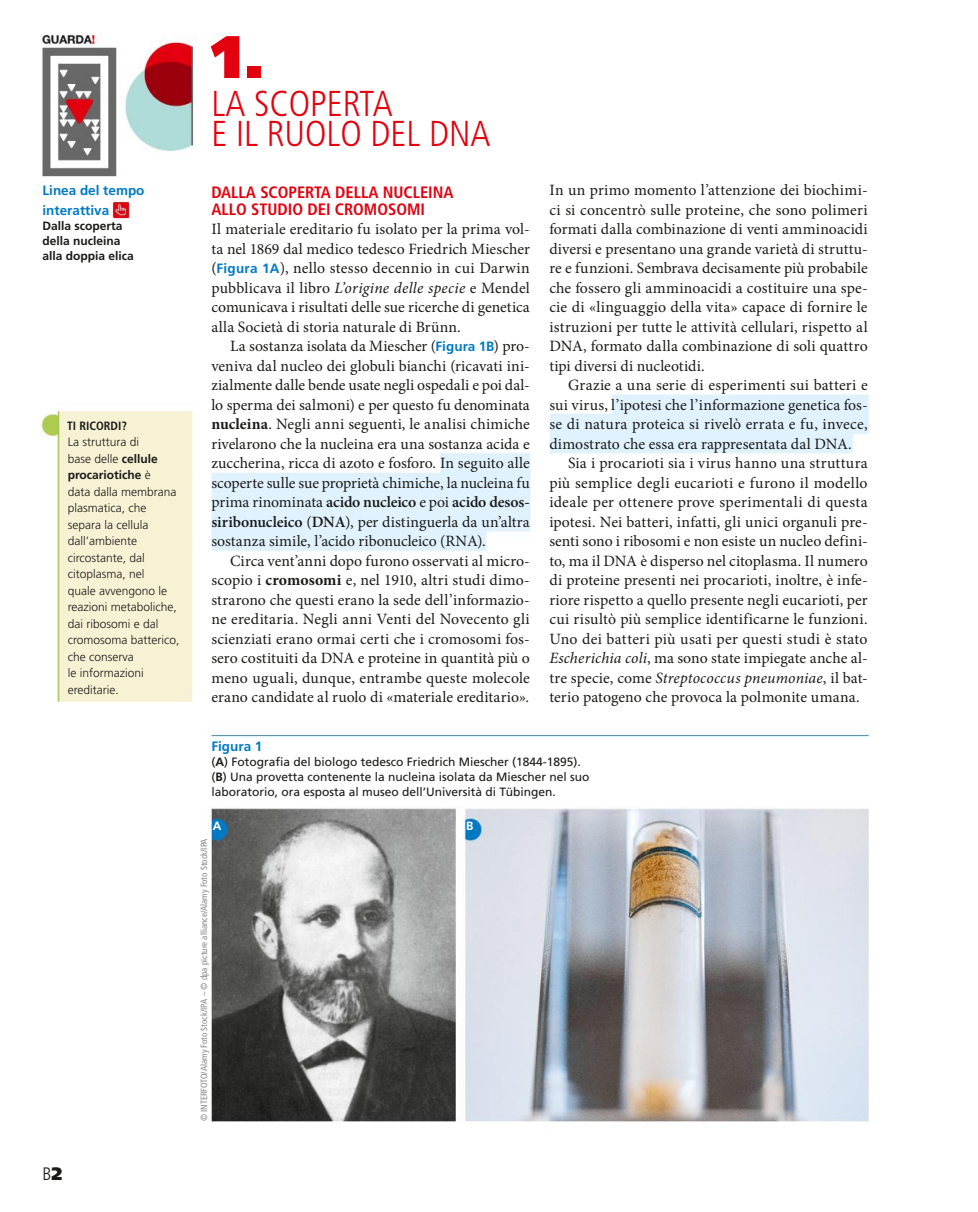
<style>
.page{position:relative;width:978px;height:1212px;background:#fff}
.page>*{position:absolute;margin:0;border:0;box-sizing:border-box;transform-origin:0 0}
.t1{font:900 60px "Frutiger LT Std";color:#e3000f}
.t2{font:300 condensed 36px/30px "Frutiger LT Std";color:#e3000f}
.t3{font:300 condensed 18px "Frutiger LT Std";color:#1a1a18}
.t4{font:700 condensed 16.5px/16.5px "Frutiger LT Std";color:#e3000f}
.t5{font:15.75px/19.5px "Minion Pro";letter-spacing:.005em;color:#1a1a18;text-align:justify}
.t6{font:700 13.5px/19.5px "Frutiger LT Std";color:#007ac4}
.t7{font:300 12px/16.5px "Frutiger LT Std";color:#1a1a18}
.t8{font:12px/15px "Frutiger LT Std";color:#1a1a18}
.t9{font:700 12px/15px "Frutiger LT Std";color:#1a1a18}
.t10{font:700 condensed 12px "Frutiger LT Std";color:#1a1a18}
.t11{font:700 12px "Frutiger LT Std";color:#fff}
.t12{font:condensed 9px "Frutiger LT Pro";color:#868786}
.s1{font-weight:700}
.s2{font-weight:900;font-stretch:normal}
.s3{font-family:"Frutiger LT Std";font-weight:700;font-size:13.5px;color:#007ac4}
.s4{font-style:italic}
.s5{font-weight:600}
</style>
<div class="page">
<img style="left:40px;top:33px;width:830px;height:1089px">
<p class="t6" style="left:43px;top:182px;width:104px">Linea del tempo interattiva</p>
<p class="t9" style="left:43px;top:219px;width:93px">Dalla scoperta della nucleina alla doppia elica</p>
<p class="t10" style="left:67px;top:420px;width:61px">TI RICORDI?</p>
<p class="t7" style="left:68px;top:435px;width:113px">La struttura di<br>base delle <span class="s1">cellule procariotiche</span> è<br>data dalla membrana plasmatica, che separa la cellula dall’ambiente circostante, dal citoplasma, nel<br>quale avvengono le reazioni metaboliche, dai ribosomi e dal cromosoma batterico, che conserva<br>le informazioni ereditarie.</p>
<p class="t3" style="left:43px;top:1163px;width:21px">B<span class="s2">2</span></p>
<h1 class="t1" style="left:211px;top:22px;width:55px">1.</h1>
<h2 class="t2" style="left:211px;top:89px;width:280px">LA SCOPERTA<br>E IL RUOLO DEL DNA</h2>
<p class="t4" style="left:211px;top:185px;width:244px">DALLA SCOPERTA DELLA NUCLEINA<br>ALLO STUDIO DEI CROMOSOMI</p>
<p class="t5" style="left:211px;top:221px;width:320px">Il materiale ereditario fu isolato per la prima vol&shy;ta nel 1869 dal medico tedesco Friedrich Miescher (<span class="s3">Figura 1A</span>), nello stesso decennio in cui Darwin pubblicava il libro <span class="s4">L’origine delle specie</span> e Mendel comunicava i risultati delle sue ricerche di genetica alla Società di storia naturale di Brünn.</p>
<p class="t5" style="left:211px;top:338px;width:320px;text-indent:19px">La sostanza isolata da Miescher (<span class="s3">Figura 1B</span>) pro&shy;veniva dal nucleo dei globuli bianchi (ricavati ini&shy;zialmente dalle bende usate negli ospedali e poi dal&shy;lo sperma dei salmoni) e per questo fu denominata <span class="s1">nucleina</span>. Negli anni seguenti, le analisi chimiche rivelarono che la nucleina era una sostanza acida e zuccherina, ricca di azoto e fosforo. In seguito alle scoperte sulle sue proprietà chimiche, la nucleina fu prima rinominata <span class="s5">acido nucleico</span> e poi <span class="s5">acido desos&shy;siribonucleico</span> (<span class="s5">DNA</span>), per distinguerla da un’altra sostanza simile, l’acido ribonucleico (RNA).</p>
<p class="t5" style="left:211px;top:552px;width:320px;text-indent:19px">Circa vent’anni dopo furono osservati al micro&shy;scopio i <span class="s1">cromosomi</span> e, nel 1910, altri studi dimo&shy;strarono che questi erano la sede dell’informazio&shy;ne ereditaria. Negli anni Venti del Novecento gli scienziati erano ormai certi che i cromosomi fos&shy;sero costituiti da DNA e proteine in quantità più o meno uguali, dunque, entrambe queste molecole erano candidate al ruolo di «materiale ereditario».</p>
<p class="t6" style="left:211px;top:738px;width:53px">Figura 1</p>
<p class="t8" style="left:211px;top:755px;width:380px">(<span class="s1">A</span>) Fotografia del biologo tedesco Friedrich Miescher (1844-1895). (<span class="s1">B</span>) Una provetta contenente la nucleina isolata da Miescher nel suo laboratorio, ora esposta al museo dell’Università di Tübingen.</p>
<p class="t11" style="left:213px;top:821px;width:10px">A</p>
<p class="t11" style="left:466px;top:821px;width:9px">B</p>
<p class="t5" style="left:549px;top:182px;width:320px">In un primo momento l’attenzione dei biochimi&shy;ci si concentrò sulle proteine, che sono polimeri formati dalla combinazione di venti amminoacidi diversi e presentano una grande varietà di struttu&shy;re e funzioni. Sembrava decisamente più probabile che fossero gli amminoacidi a costituire una spe&shy;cie di «linguaggio della vita» capace di fornire le istruzioni per tutte le attività cellulari, rispetto al DNA, formato dalla combinazione di soli quattro tipi diversi di nucleo tidi.</p>
<p class="t5" style="left:549px;top:377px;width:320px;text-indent:19px">Grazie a una serie di esperimenti sui batteri e sui virus, l’ipotesi che l’informazione genetica fos&shy;se di natura proteica si rivelò errata e fu, invece, dimostrato che essa era rappresentata dal DNA.</p>
<p class="t5" style="left:549px;top:455px;width:320px;text-indent:19px">Sia i procarioti sia i virus hanno una struttura più semplice degli eucarioti e furono il modello ideale per ottenere prove sperimentali di questa ipotesi. Nei batteri, infatti, gli unici organuli pre&shy;senti sono i ribosomi e non esiste un nucleo defini&shy;to, ma il DNA è disperso nel citoplasma. Il numero di proteine presenti nei procarioti, inoltre, è infe&shy;riore rispetto a quello presente negli eucarioti, per cui risultò più semplice identificarne le funzioni.<br>Uno dei batteri più usati per questi studi è stato <span class="s4">Escherichia coli</span>, ma sono state impiegate anche al&shy;tre specie, come <span class="s4">Streptococcus pneumoniae</span>, il bat&shy;terio patogeno che provoca la polmonite umana.</p>
<p class="t12" style="left:200px;top:1121px;width:285px;rotate:-90deg">© INTERFOTO/Alamy Foto Stock/IPA – © dpa picture alliance/Alamy Foto Stock/IPA</p>
</div>
